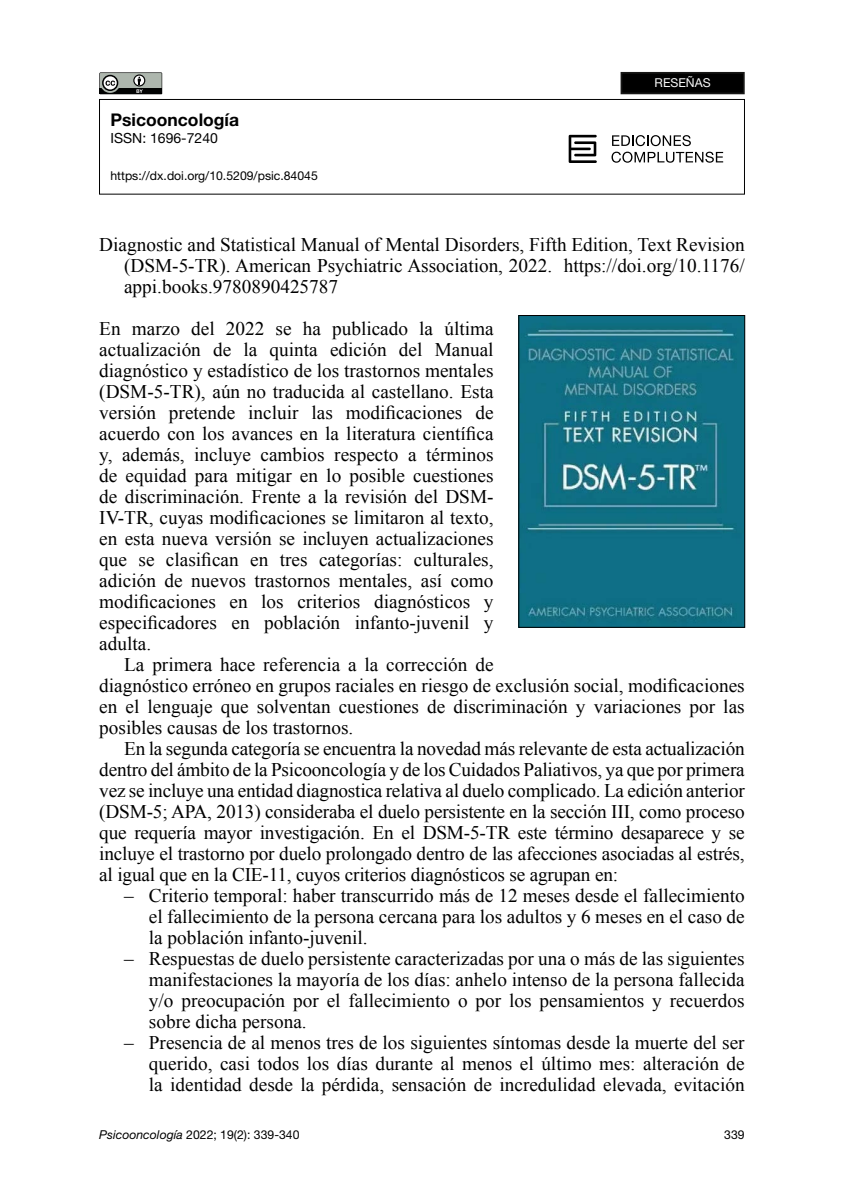
<style>
.page{position:relative;width:844px;height:1191px;background:#fff}
.page>*{position:absolute;margin:0;border:0;box-sizing:border-box;transform-origin:0 0}
.t1{font:19.25px/21px "Times New Roman";color:#000;text-align:justify}
.t2{font:700 17.5px "Helvetica Neue LT Std";color:#000}
.t3{font:14px "Helvetica Neue LT Std";color:#000}
.t4{font:12.25px "Helvetica Neue LT Std";color:#000}
.t5{font:12.25px "Helvetica Neue LT Std";color:#f9f9f9}
.s1{font-style:italic}
</style>
<div class="page">
<div style="left:99px;top:99px;width:645px;height:95px;border:1px solid #000"></div>
<svg style="left:568px;top:135px;width:28px;height:28px"></svg>
<svg style="left:612px;top:135px;width:78px;height:11px"></svg>
<svg style="left:611px;top:152px;width:112px;height:11px"></svg>
<svg style="left:99px;top:72px;width:63px;height:22px"></svg>
<div style="left:621px;top:73px;width:122px;height:20px;background:#000"></div>
<div style="left:620px;top:72px;width:124px;height:22px;border:2px solid #171716"></div>
<img style="left:520px;top:317px;width:223px;height:309px">
<div style="left:518px;top:315px;width:227px;height:313px;border:1px solid #000"></div>
<p class="t2" style="left:110px;top:109px;width:130px">Psicooncología</p>
<p class="t3" style="left:110px;top:130px;width:109px">ISSN: 1696-7240</p>
<p class="t4" style="left:110px;top:168px;width:209px">https://dx.doi.org/10.5209/psic.84045</p>
<p class="t5" style="left:654px;top:76px;width:58px">RESEÑAS</p>
<p class="t1" style="left:124px;top:233px;width:622px;text-indent:-25px">Diagnostic and Statistical Manual of Mental Disorders, Fifth Edition, Text Revision (DSM-5-TR). American Psychiatric Association, 2022. https://doi.org/10.1176/ appi.books.9780890425787</p>
<p class="t1" style="left:99px;top:317px;width:396px">En marzo del 2022 se ha publicado la última actualización de la quinta edición del Manual diagnóstico y estadístico de los trastornos mentales (DSM-5-TR), aún no traducida al castellano. Esta versión pretende incluir las modificaciones de acuerdo con los avances en la literatura científica y, además, incluye cambios respecto a términos de equidad para mitigar en lo posible cuestiones de discriminación. Frente a la revisión del DSM-IV-TR, cuyas modificaciones se limitaron al texto, en esta nueva versión se incluyen actualizaciones que se clasifican en tres categorías: culturales, adición de nuevos trastornos mentales, así como modificaciones en los criterios diagnósticos y especificadores en población infanto-juvenil y adulta.</p>
<p class="t1" style="left:99px;top:653px;width:646px;text-align:left;text-indent:25px">La primera hace referencia a la corrección de<br>diagnóstico erróneo en grupos raciales en riesgo de exclusión social, modificaciones en el lenguaje que solventan cuestiones de discriminación y variaciones por las posibles causas de los trastornos.</p>
<p class="t1" style="left:99px;top:737px;width:647px;text-indent:25px">En la segunda categoría se encuentra la novedad más relevante de esta actualización dentro del ámbito de la Psicooncología y de los Cuidados Paliativos, ya que por primera vez se incluye una entidad diagnostica relativa al duelo complicado. La edición anterior (DSM-5; APA, 2013) consideraba el duelo persistente en la sección III, como proceso que requería mayor investigación. En el DSM-5-TR este término desaparece y se incluye el trastorno por duelo prolongado dentro de las afecciones asociadas al estrés, al igual que en la CIE-11, cuyos criterios diagnósticos se agrupan en:</p>
<p class="t1" style="left:149px;top:884px;width:597px;text-indent:-25px">– Criterio temporal: haber transcurrido más de 12 meses desde el fallecimiento el fallecimiento de la persona cercana para los adultos y 6 meses en el caso de la población infanto-juvenil.</p>
<p class="t1" style="left:149px;top:947px;width:597px;text-indent:-25px">– Respuestas de duelo persistente caracterizadas por una o más de las siguientes manifestaciones la mayoría de los días: anhelo intenso de la persona fallecida y/o preocupación por el fallecimiento o por los pensamientos y recuerdos sobre dicha persona.</p>
<p class="t1" style="left:149px;top:1031px;width:597px;text-indent:-25px">– Presencia de al menos tres de los siguientes síntomas desde la muerte del ser querido, casi todos los días durante al menos el último mes: alteración de la identidad desde la pérdida, sensación de incredulidad elevada, evitación</p>
<p class="t4" style="left:99px;top:1126px;width:202px"><span class="s1">Psicooncología</span> 2022; 19(2): 339-340</p>
<p class="t4" style="left:724px;top:1126px;width:22px">339</p>
</div>
